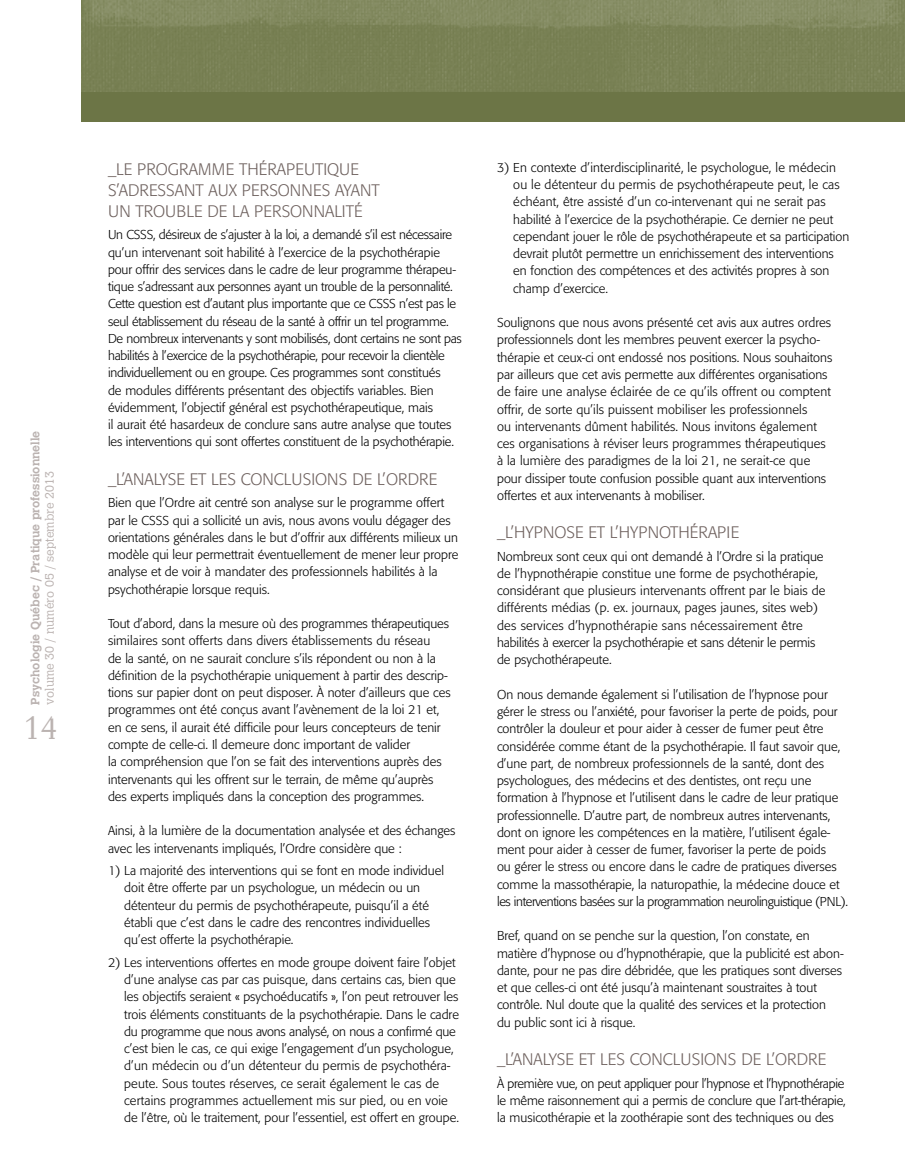
<style>
.page{position:relative;width:905px;height:1175px;background:#fff}
.page>*{position:absolute;margin:0;border:0;box-sizing:border-box;transform-origin:0 0}
.t1{font:33px "Bodonitown";color:#bbb3b1}
.t2{font:300 16.5px "Formata";color:#6e615e}
.t3{font:300 12.75px/17.2px "Formata";color:#000}
.t4{font:700 12px "Calvert";color:#bbb3b1}
.t5{font:300 12px "Calvert";color:#bbb3b1}
</style>
<div class="page">
<div style="left:81px;top:0;width:823px;height:122px;background:#6c7546"></div>
<img style="left:81px;top:0;width:823px;height:92px">
<p class="t4" style="left:28px;top:704px;width:275px;rotate:-90deg">Psychologie Québec / Pratique professionnelle</p>
<p class="t5" style="left:43px;top:704px;width:235px;rotate:-90deg">volume 30 / numéro 05 / septembre 2013</p>
<h1 class="t1" style="left:23px;top:707px;width:36px">14</h1>
<p class="t2" style="left:108px;top:159px;width:41px">_Le programme</p>
<p class="t2" style="left:239px;top:159px;width:11px">thérapeutique</p>
<p class="t2" style="left:108px;top:180px;width:22px">s’adressant</p>
<p class="t2" style="left:208px;top:180px;width:44px">au x personnes</p>
<p class="t2" style="left:335px;top:180px;width:27px">ayant</p>
<p class="t2" style="left:108px;top:201px;width:39px">un trouble</p>
<p class="t2" style="left:207px;top:201px;width:57px">delapersonnalité</p>
<p class="t3" style="left:108px;top:226px;width:355px">Un CSSS, désireux de s’ajuster à la loi, a demandé s’il est nécessaire qu’un intervenant soit habilité à l’exercice de la psychothérapie pour offrir des services dans le cadre de leur programme thérapeu&shy;tique s’adressant aux personnes ayant un trouble de la personnalité.<br>Cette question est d’autant plus importante que ce CSSS n’est pas le seul établissement du réseau de la santé à offrir un tel programme.<br>De nombreux intervenants y sont mobilisés, dont certains ne sont pas habilités à l’exercice de la psychothérapie, pour recevoir la clientèle individuellement ou en groupe. Ces programmes sont constitués<br>de modules différents présentant des objectifs variables. Bien évidemment, l’objectif général est psychothérapeutique, mais<br>il aurait été hasardeux de conclure sans autre analyse que toutes les interventions qui sont offertes constituent de la psychothérapie.</p>
<p class="t2" style="left:108px;top:469px;width:27px">_L’anal</p>
<p class="t2" style="left:160px;top:469px;width:61px">yseetles</p>
<p class="t2" style="left:241px;top:469px;width:11px">conclusions</p>
<p class="t2" style="left:352px;top:469px;width:57px">de l’Ordre</p>
<p class="t3" style="left:108px;top:494px;width:352px">Bien que l’Ordre ait centré son analyse sur le programme offert par le CSSS qui a sollicité un avis, nous avons voulu dégager des orientations générales dans le but d’offrir aux différents milieux un modèle qui leur permettrait éventuellement de mener leur propre analyse et de voir à mandater des professionnels habilités à la psychothérapie lorsque requis.</p>
<p class="t3" style="left:108px;top:615px;width:344px">Tout d’abord, dans la mesure où des programmes thérapeutiques similaires sont offerts dans divers établissements du réseau<br>de la santé, on ne saurait conclure s’ils répondent ou non à la définition de la psychothérapie uniquement à partir des descrip&shy;tions sur papier dont on peut disposer. À noter d’ailleurs que ces programmes ont été conçus avant l’avènement de la loi 21 et, en ce sens, il aurait été difficile pour leurs concepteurs de tenir compte de celle-ci. Il demeure donc important de valider<br>la compréhension que l’on se fait des interventions auprès des intervenants qui les offrent sur le terrain, de même qu’auprès des experts impliqués dans la conception des programmes.</p>
<p class="t3" style="left:108px;top:822px;width:349px">Ainsi, à la lumière de la documentation analysée et des échanges avec les intervenants impliqués, l’Ordre considère que :</p>
<p class="t3" style="left:124px;top:862px;width:321px;text-indent:-16px">1) La majorité des interventions qui se font en mode individuel doit être offerte par un psychologue, un médecin ou un détenteur du permis de psychothérapeute, puisqu’il a été établi que c’est dans le cadre des rencontres individuelles qu’est offerte la psychothérapie.</p>
<p class="t3" style="left:124px;top:953px;width:336px;text-indent:-16px">2) Les interventions offertes en mode groupe doivent faire l’objet d’une analyse cas par cas puisque, dans certains cas, bien que les objectifs seraient « psychoéducatifs », l’on peut retrouver les trois éléments constituants de la psychothérapie. Dans le cadre du programme que nous avons analysé, on nous a confirmé que c’est bien le cas, ce qui exige l’engagement d’un psychologue, d’un médecin ou d’un détenteur du permis de psychothéra&shy;peute. Sous toutes réserves, ce serait également le cas de certains programmes actuellement mis sur pied, ou en voie de l’être, où le traitement, pour l’essentiel, est offert en groupe.</p>
<p class="t3" style="left:513px;top:159px;width:337px;text-indent:-16px">3) En contexte d’interdisciplinarité, le psychologue, le médecin ou le détenteur du permis de psychothérapeute peut, le cas échéant, être assisté d’un co-intervenant qui ne serait pas habilité à l’exercice de la psychothérapie. Ce dernier ne peut cependant jouer le rôle de psychothérapeute et sa participation devrait plutôt permettre un enrichissement des interventions en fonction des compétences et des activités propres à son champ d’exercice.</p>
<p class="t3" style="left:497px;top:314px;width:337px">Soulignons que nous avons présenté cet avis aux autres ordres professionnels dont les membres peuvent exercer la psycho&shy;thérapie et ceux-ci ont endossé nos positions. Nous souhaitons par ailleurs que cet avis permette aux différentes organisations de faire une analyse éclairée de ce qu’ils offrent ou comptent offrir, de sorte qu’ils puissent mobiliser les professionnels<br>ou intervenants dûment habilités. Nous invitons également ces organisations à réviser leurs programmes thérapeutiques à la lumière des paradigmes de la loi 21, ne serait-ce que pour dissiper toute confusion possible quant aux interventions offertes et aux intervenants à mobiliser.</p>
<p class="t2" style="left:497px;top:522px;width:48px">_L’hypnose</p>
<p class="t2" style="left:588px;top:522px;width:60px">et l’hypnothérapie</p>
<p class="t3" style="left:497px;top:547px;width:330px">Nombreux sont ceux qui ont demandé à l’Ordre si la pratique de l’hypnothérapie constitue une forme de psychothérapie, considérant que plusieurs intervenants offrent par le biais de différents médias (p. ex. journaux, pages jaunes, sites web) des services d’hypnothérapie sans nécessairement être habilités à exercer la psychothérapie et sans détenir le permis de psychothérapeute.</p>
<p class="t3" style="left:497px;top:685px;width:352px">On nous demande également si l’utilisation de l’hypnose pour gérer le stress ou l’anxiété, pour favoriser la perte de poids, pour contrôler la douleur et pour aider à cesser de fumer peut être considérée comme étant de la psychothérapie. Il faut savoir que, d’une part, de nombreux professionnels de la santé, dont des psychologues, des médecins et des dentistes, ont reçu une formation à l’hypnose et l’utilisent dans le cadre de leur pratique professionnelle. D’autre part, de nombreux autres intervenants, dont on ignore les compétences en la matière, l’utilisent égale&shy;ment pour aider à cesser de fumer, favoriser la perte de poids<br>ou gérer le stress ou encore dans le cadre de pratiques diverses comme la massothérapie, la naturopathie, la médecine douce et les interventions basées sur la programmation neurolinguistique (PNL).</p>
<p class="t3" style="left:497px;top:927px;width:348px">Bref, quand on se penche sur la question, l’on constate, en matière d’hypnose ou d’hypnothérapie, que la publicité est abon&shy;dante, pour ne pas dire débridée, que les pratiques sont diverses et que celles-ci ont été jusqu’à maintenant soustraites à tout contrôle. Nul doute que la qualité des services et la protection<br>du public sont ici à risque.</p>
<p class="t2" style="left:497px;top:1049px;width:27px">_L’anal</p>
<p class="t2" style="left:548px;top:1049px;width:61px">yseetles</p>
<p class="t2" style="left:630px;top:1049px;width:11px">conclusions</p>
<p class="t2" style="left:741px;top:1049px;width:57px">de l’Ordre</p>
<p class="t3" style="left:497px;top:1074px;width:350px;text-align:justify">À première vue, on peut appliquer pour l’hypnose et l’hypnothérapie le même raisonnement qui a permis de conclure que l’art-thérapie, la musicothérapie et la zoothérapie sont des techniques ou des</p>
</div>
